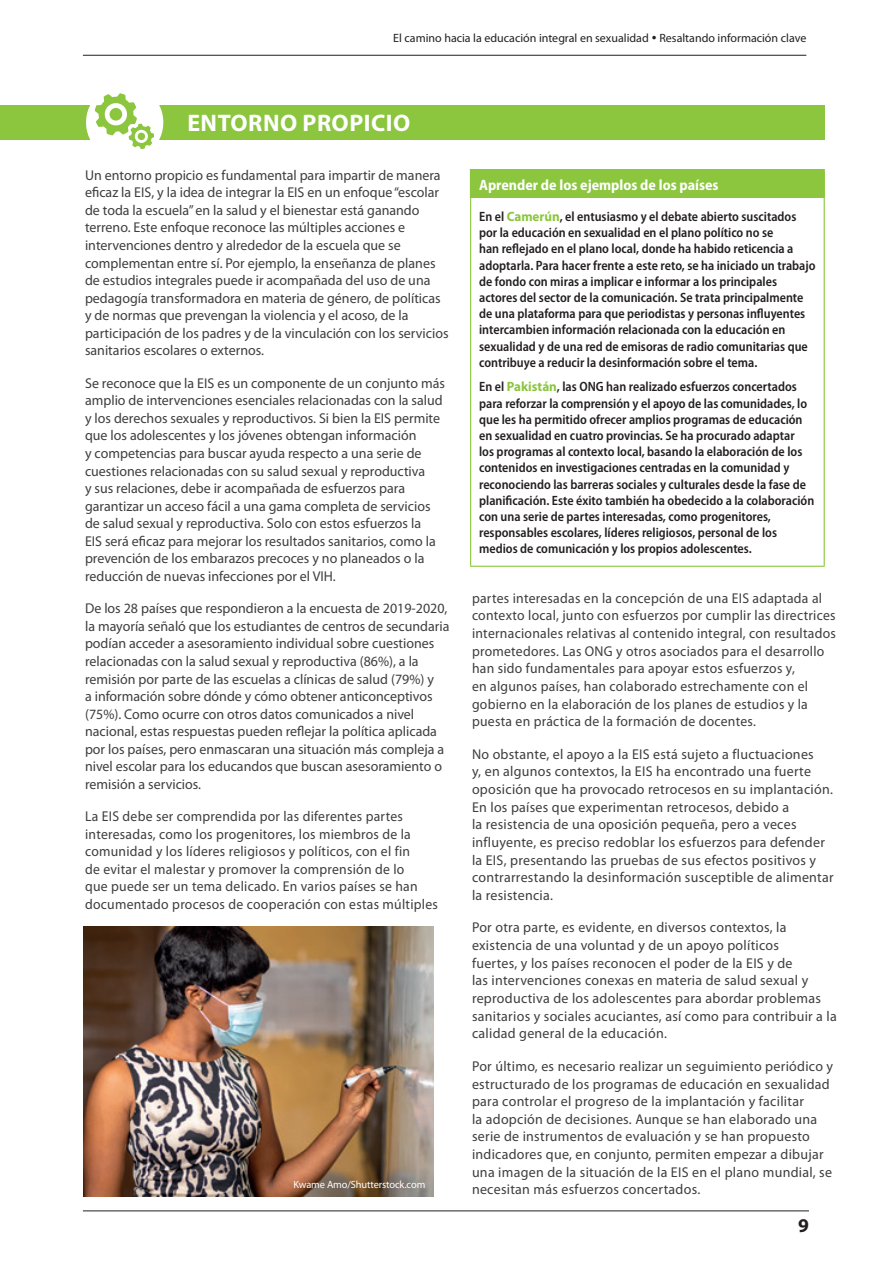
<style>
.page{position:relative;width:893px;height:1263px;background:#fff}
.page>*{position:absolute;margin:0;border:0;box-sizing:border-box;transform-origin:0 0}
.t1{font:700 24px "Myriad Pro";letter-spacing:.02em;color:#fff}
.t2{font:700 19.5px "Myriad Pro";color:#231f20}
.t3{font:700 semi-condensed 15px "Myriad Pro";color:#fff}
.t4{font:14.25px/17.5px "Myriad Pro";letter-spacing:.015em;color:#3e3e3f}
.t5{font:14.25px/17.7px "Myriad Pro";letter-spacing:.015em;color:#3e3e3f;scale:.96 1}
.t6{font:600 semi-condensed 13.5px/16.2px "Myriad Pro";color:#231f20}
.t7{font:12px "Myriad Pro";color:#231f20}
.t8{font:10.5px "Myriad Pro";letter-spacing:-.01em;color:#fff}
.s1{font-weight:700;font-stretch:normal;color:#8bc63e}
</style>
<div class="page">
<hr style="left:83px;top:55px;width:723px;height:1px;background:#231f20">
<hr style="left:83px;top:1210px;width:726px;height:1px;background:#231f20">
<div style="left:0;top:105px;width:825px;height:34px;background:#8bc63e"></div>
<div style="left:86px;top:84px;width:77px;height:77px;background:#fff;border-radius:50%"></div>
<svg style="left:95px;top:93px;width:59px;height:56px"></svg>
<div style="left:471px;top:170px;width:353px;height:28px;background:#8bc63e"></div>
<hr style="left:470px;top:169px;width:355px;height:2px;background:#8bc63e">
<svg style="left:470px;top:171px;width:1px;height:27px"></svg>
<hr style="left:823px;top:171px;width:2px;height:27px;background:#8bc63e">
<hr style="left:470px;top:198px;width:1px;height:368px;background:#8bc63e">
<hr style="left:824px;top:198px;width:1px;height:368px;background:#8bc63e">
<hr style="left:470px;top:566px;width:355px;height:1px;background:#8bc63e">
<img style="left:84px;top:927px;width:350px;height:269px">
<p class="t7" style="left:393px;top:31px;width:415px">El camino hacia la educación integral en sexualidad • Resaltando información clave</p>
<h1 class="t1" style="left:187px;top:107px;width:225px">ENTORNO PROPICIO</h1>
<p class="t4" style="left:85px;top:166px;width:365px">Un entorno propicio es fundamental para impartir de manera eficaz la EIS, y la idea de integrar la EIS en un enfoque “escolar de toda la escuela” en la salud y el bienestar está ganando terreno. Este enfoque reconoce las múltiples acciones e intervenciones dentro y alrededor de la escuela que se complementan entre sí. Por ejemplo, la enseñanza de planes de estudios integrales puede ir acompañada del uso de una pedagogía transformadora en materia de género, de políticas y de normas que prevengan la violencia y el acoso, de la participación de los padres y de la vinculación con los servicios sanitarios escolares o externos.</p>
<p class="t4" style="left:85px;top:374px;width:361px">Se reconoce que la EIS es un componente de un conjunto más amplio de intervenciones esenciales relacionadas con la salud y los derechos sexuales y reproductivos. Si bien la EIS permite que los adolescentes y los jóvenes obtengan información<br>y competencias para buscar ayuda respecto a una serie de cuestiones relacionadas con su salud sexual y reproductiva<br>y sus relaciones, debe ir acompañada de esfuerzos para garantizar un acceso fácil a una gama completa de servicios de salud sexual y reproductiva. Solo con estos esfuerzos la<br>EIS será eficaz para mejorar los resultados sanitarios, como la prevención de los embarazos precoces y no planeados o la reducción de nuevas infecciones por el VIH.</p>
<p class="t4" style="left:85px;top:599px;width:366px">De los 28 países que respondieron a la encuesta de 2019-2020, la mayoría señaló que los estudiantes de centros de secundaria podían acceder a asesoramiento individual sobre cuestiones relacionadas con la salud sexual y reproductiva (86%), a la remisión por parte de las escuelas a clínicas de salud (79%) y<br>a información sobre dónde y cómo obtener anticonceptivos (75%). Como ocurre con otros datos comunicados a nivel nacional, estas respuestas pueden reflejar la política aplicada por los países, pero enmascaran una situación más compleja a nivel escolar para los educandos que buscan asesoramiento o remisión a servicios.</p>
<p class="t5" style="left:85px;top:807px;width:369px">La EIS debe ser comprendida por las diferentes partes interesadas, como los progenitores, los miembros de la comunidad y los líderes religiosos y políticos, con el fin<br>de evitar el malestar y promover la comprensión de lo<br>que puede ser un tema delicado. En varios países se han documentado procesos de cooperación con estas múltiples</p>
<p class="t8" style="left:293px;top:1178px;width:133px">Kwame Amo/Shutterstock.com</p>
<p class="t3" style="left:479px;top:175px;width:241px">Aprender de los ejemplos de los países</p>
<p class="t6" style="left:479px;top:208px;width:338px">En el <span class="s1">Camerún</span>, el entusiasmo y el debate abierto suscitados por la educación en sexualidad en el plano político no se<br>han reflejado en el plano local, donde ha habido reticencia a adoptarla. Para hacer frente a este reto, se ha iniciado un trabajo de fondo con miras a implicar e informar a los principales actores del sector de la comunicación. Se trata principalmente de una plataforma para que periodistas y personas influyentes intercambien información relacionada con la educación en sexualidad y de una red de emisoras de radio comunitarias que contribuye a reducir la desinformación sobre el tema.</p>
<p class="t6" style="left:479px;top:378px;width:337px">En el <span class="s1">Pakistán</span>, las ONG han realizado esfuerzos concertados para reforzar la comprensión y el apoyo de las comunidades, lo que les ha permitido ofrecer amplios programas de educación en sexualidad en cuatro provincias. Se ha procurado adaptar<br>los programas al contexto local, basando la elaboración de los contenidos en investigaciones centradas en la comunidad y reconociendo las barreras sociales y culturales desde la fase de planificación. Este éxito también ha obedecido a la colaboración con una serie de partes interesadas, como progenitores, responsables escolares, líderes religiosos, personal de los medios de comunicación y los propios adolescentes.</p>
<p class="t5" style="left:472px;top:589px;width:381px">partes interesadas en la concepción de una EIS adaptada al contexto local, junto con esfuerzos por cumplir las directrices internacionales relativas al contenido integral, con resultados prometedores. Las ONG y otros asociados para el desarrollo han sido fundamentales para apoyar estos esfuerzos y,<br>en algunos países, han colaborado estrechamente con el gobierno en la elaboración de los planes de estudios y la puesta en práctica de la formación de docentes.</p>
<p class="t4" style="left:472px;top:745px;width:363px">No obstante, el apoyo a la EIS está sujeto a fluctuaciones<br>y, en algunos contextos, la EIS ha encontrado una fuerte oposición que ha provocado retrocesos en su implantación.<br>En los países que experimentan retrocesos, debido a<br>la resistencia de una oposición pequeña, pero a veces influyente, es preciso redoblar los esfuerzos para defender la EIS, presentando las pruebas de sus efectos positivos y contrarrestando la desinformación susceptible de alimentar la resistencia.</p>
<p class="t4" style="left:472px;top:919px;width:366px">Por otra parte, es evidente, en diversos contextos, la existencia de una voluntad y de un apoyo políticos<br>fuertes, y los países reconocen el poder de la EIS y de<br>las intervenciones conexas en materia de salud sexual y reproductiva de los adolescentes para abordar problemas sanitarios y sociales acuciantes, así como para contribuir a la calidad general de la educación.</p>
<p class="t4" style="left:472px;top:1057px;width:363px">Por último, es necesario realizar un seguimiento periódico y estructurado de los programas de educación en sexualidad para controlar el progreso de la implantación y facilitar<br>la adopción de decisiones. Aunque se han elaborado una serie de instrumentos de evaluación y se han propuesto indicadores que, en conjunto, permiten empezar a dibujar una imagen de la situación de la EIS en el plano mundial, se necesitan más esfuerzos concertados.</p>
<h2 class="t2" style="left:798px;top:1213px;width:12px">9</h2>
</div>
